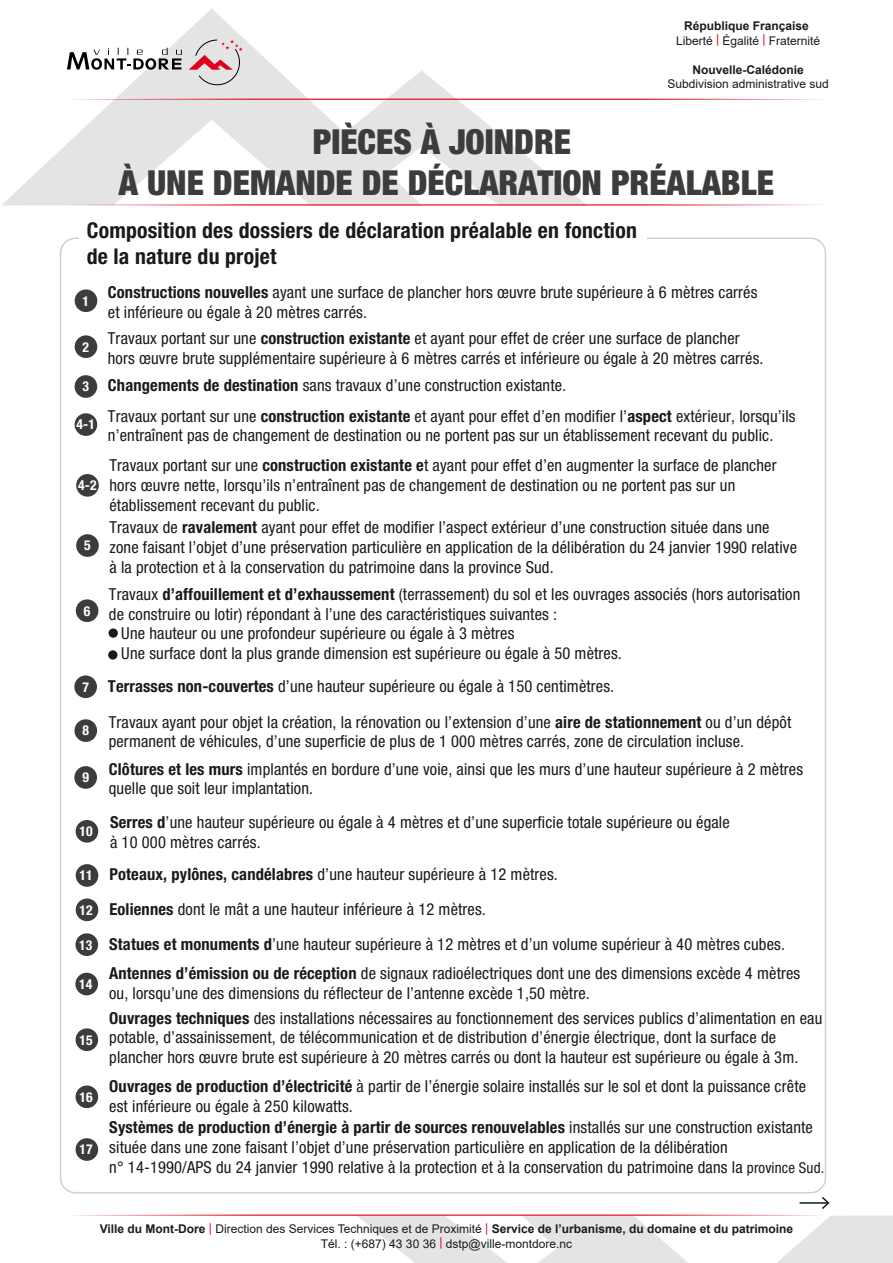
<style>
.page{position:relative;width:893px;height:1263px;background:#fff}
.page>*{position:absolute;margin:0;border:0;box-sizing:border-box;transform-origin:0 0}
.t1{font:900 condensed 34.5px/41.4px "Helvetica Neue LT Std";color:#3c3c3b;text-align:center}
.t2{font:700 condensed 21.75px/26.1px "Helvetica Neue LT Std";letter-spacing:.01em;color:#1a1a1a}
.t3{font:condensed 16.5px/19.8px "Helvetica Neue LT Std";letter-spacing:.01em;color:#1a1a1a}
.t4{font:700 condensed 13.65px "Helvetica Neue LT Std";letter-spacing:.01em;color:#fff}
.t5{font:12px/14.4px "Arial";color:#1a1a1a;text-align:center}
.t6{font:700 12px "Arial";color:#1a1a1a}
.s1{font-weight:700}
.s2{color:#e1001a}
.s3{font-weight:700;font-size:13.65px;color:#fff}
.s4{font-size:15px}
</style>
<div class="page">
<svg style="left:2px;top:9px;width:583px;height:196px"></svg>
<svg style="left:189px;top:39px;width:54px;height:50px;background:#dbc3c6"></svg>
<svg style="left:67px;top:48px;width:115px;height:22px"></svg>
<svg style="left:64px;top:204px;width:758px;height:2px;background:#ee8b96"></svg>
<svg style="left:64px;top:98px;width:758px;height:2px;background:#ec8994"></svg>
<svg style="left:71px;top:1197px;width:822px;height:66px"></svg>
<div style="left:75px;top:289px;width:22px;height:23px;background:#3c3c3b;border-radius:50%"></div>
<div style="left:75px;top:335px;width:22px;height:23px;background:#3c3c3b;border-radius:50%"></div>
<div style="left:75px;top:375px;width:22px;height:23px;background:#3c3c3b;border-radius:50%"></div>
<div style="left:75px;top:413px;width:22px;height:23px;background:#3c3c3b;border-radius:50%"></div>
<div style="left:76px;top:474px;width:23px;height:23px;background:#3c3c3b;border-radius:50%"></div>
<div style="left:76px;top:534px;width:23px;height:23px;background:#3c3c3b;border-radius:50%"></div>
<div style="left:76px;top:599px;width:22px;height:23px;background:#3c3c3b;border-radius:50%"></div>
<div style="left:109px;top:628px;width:9px;height:10px;background:#1a1a1a;border-radius:50%"></div>
<div style="left:108px;top:650px;width:9px;height:10px;background:#1a1a1a;border-radius:50%"></div>
<div style="left:74px;top:675px;width:23px;height:23px;background:#3c3c3b;border-radius:50%"></div>
<div style="left:74px;top:719px;width:23px;height:23px;background:#3c3c3b;border-radius:50%"></div>
<div style="left:74px;top:766px;width:23px;height:23px;background:#3c3c3b;border-radius:50%"></div>
<div style="left:76px;top:820px;width:22px;height:23px;background:#3c3c3b;border-radius:50%"></div>
<div style="left:76px;top:864px;width:22px;height:23px;background:#3c3c3b;border-radius:50%"></div>
<div style="left:76px;top:898px;width:22px;height:23px;background:#3c3c3b;border-radius:50%"></div>
<div style="left:75px;top:933px;width:23px;height:23px;background:#3c3c3b;border-radius:50%"></div>
<div style="left:75px;top:973px;width:23px;height:22px;background:#3c3c3b;border-radius:50%"></div>
<div style="left:76px;top:1028px;width:22px;height:23px;background:#3c3c3b;border-radius:50%"></div>
<div style="left:76px;top:1085px;width:22px;height:23px;background:#3c3c3b;border-radius:50%"></div>
<div style="left:76px;top:1138px;width:22px;height:23px;background:#3c3c3b;border-radius:50%"></div>
<p class="t5" style="left:676px;top:19px;width:146px"><span class="s1">République Française<br></span>Liberté <span class="s2">|</span> Égalité <span class="s2">|</span> Fraternité</p>
<p class="t6" style="left:692px;top:61px;width:113px">Nouvelle-Calédonie</p>
<p class="t5" style="left:667px;top:77px;width:163px">Subdivision administrative sud</p>
<h1 class="t1" style="left:119px;top:120px;width:656px">PIÈCES À JOINDRE<br>À UNE DEMANDE DE DÉCLARATION PRÉALABLE</h1>
<h2 class="t2" style="left:87px;top:217px;width:552px">Composition des dossiers de déclaration préalable en fonction de la nature du projet</h2>
<p class="t4" style="left:83px;top:292px;width:8px">1</p>
<p class="t4" style="left:83px;top:338px;width:8px">2</p>
<p class="t3" style="left:108px;top:282px;width:651px"><span class="s1">Constructions nouvelles</span> ayant une surface de plancher hors œuvre brute supérieure à 6 mètres carrés et inférieure ou égale à 20 mètres carrés.</p>
<p class="t3" style="left:108px;top:328px;width:657px">Travaux portant sur une <span class="s1">construction existante</span> et ayant pour effet de créer une surface de plancher hors œuvre brute supplémentaire supérieure à 6 mètres carrés et inférieure ou égale à 20 mètres carrés.</p>
<p class="t3" style="left:83px;top:375px;width:485px"><span class="s3">3</span> <span class="s1">Changements de destination</span> sans travaux d’une construction existante.</p>
<p class="t4" style="left:76px;top:416px;width:20px">4-1</p>
<p class="t3" style="left:108px;top:406px;width:689px">Travaux portant sur une <span class="s1">construction existante</span> et ayant pour effet d’en modifier l’<span class="s1">aspect</span> extérieur, lorsqu’ils n’entraînent pas de changement de destination ou ne portent pas sur un établissement recevant du public.</p>
<p class="t4" style="left:78px;top:477px;width:20px">4-2</p>
<p class="t4" style="left:84px;top:537px;width:8px">5</p>
<p class="t4" style="left:84px;top:602px;width:8px">6</p>
<p class="t3" style="left:109px;top:455px;width:669px">Travaux portant sur une <span class="s1">construction existante e</span>t ayant pour effet d’en augmenter la surface de plancher hors œuvre nette, lorsqu’ils n’entraînent pas de changement de destination ou ne portent pas sur un établissement recevant du public.</p>
<p class="t3" style="left:109px;top:517px;width:689px">Travaux de <span class="s1">ravalement</span> ayant pour effet de modifier l’aspect extérieur d’une construction située dans une zone faisant l’objet d’une préservation particulière en application de la délibération du 24 janvier 1990 relative à la protection et à la conservation du patrimoine dans la province Sud.</p>
<p class="t3" style="left:109px;top:584px;width:693px">Travaux <span class="s1">d’affouillement et d’exhaussement</span> (terrassement) du sol et les ouvrages associés (hors autorisation</p>
<p class="t3" style="left:109px;top:604px;width:450px">de construire ou lotir) répondant à l’une des caractéristiques suivantes :</p>
<p class="t3" style="left:121px;top:623px;width:395px">Une hauteur ou une profondeur supérieure ou égale à 3 mètres</p>
<p class="t3" style="left:121px;top:643px;width:502px">Une surface dont la plus grande dimension est supérieure ou égale à 50 mètres.</p>
<p class="t3" style="left:109px;top:668px;width:684px;line-height:36px;text-indent:-26px"><span class="s3">7</span> <span class="s1">Terrasses non-couvertes</span> d’une hauteur supérieure ou égale à 150 centimètres.<br>Travaux ayant pour objet la création, la rénovation ou l’extension d’une <span class="s1">aire de stationnement</span> ou d’un dépôt</p>
<p class="t3" style="left:109px;top:731px;width:637px">permanent de véhicules, d’une superficie de plus de 1 000 mètres carrés, zone de circulation incluse.</p>
<p class="t4" style="left:82px;top:722px;width:8px">8</p>
<p class="t4" style="left:82px;top:769px;width:8px">9</p>
<p class="t3" style="left:109px;top:759px;width:696px"><span class="s1">Clôtures et les murs</span> implantés en bordure d’une voie, ainsi que les murs d’une hauteur supérieure à 2 mètres quelle que soit leur implantation.</p>
<p class="t3" style="left:110px;top:812px;width:621px"><span class="s1">Serres d</span>’une hauteur supérieure ou égale à 4 mètres et d’une superficie totale supérieure ou égale à 10 000 mètres carrés.</p>
<p class="t4" style="left:79px;top:823px;width:15px">10</p>
<p class="t3" style="left:79px;top:857px;width:707px;line-height:34.7px"><span class="s3">11</span> <span class="s1">Poteaux, pylônes, candélabres</span> d’une hauteur supérieure à 12 mètres.<br><span class="s3">12</span> <span class="s1">Eoliennes</span> dont le mât a une hauteur inférieure à 12 mètres.<br><span class="s3">13</span> <span class="s1">Statues et monuments d</span>’une hauteur supérieure à 12 mètres et d’un volume supérieur à 40 mètres cubes.</p>
<p class="t3" style="left:109px;top:963px;width:693px"><span class="s1">Antennes d’émission ou de réception</span> de signaux radioélectriques dont une des dimensions excède 4 mètres ou, lorsqu’une des dimensions du réflecteur de l’antenne excède 1,50 mètre.</p>
<p class="t4" style="left:79px;top:976px;width:15px">14</p>
<p class="t4" style="left:79px;top:1031px;width:15px">15</p>
<p class="t4" style="left:79px;top:1088px;width:15px">16</p>
<p class="t4" style="left:79px;top:1141px;width:15px">17</p>
<p class="t3" style="left:109px;top:1008px;width:715px"><span class="s1">Ouvrages techniques</span> des installations nécessaires au fonctionnement des services publics d’alimentation en eau potable, d’assainissement, de télécommunication et de distribution d’énergie électrique, dont la surface de plancher hors œuvre brute est supérieure à 20 mètres carrés ou dont la hauteur est supérieure ou égale à 3m.</p>
<p class="t3" style="left:109px;top:1076px;width:698px"><span class="s1">Ouvrages de production d’électricité</span> à partir de l’énergie solaire installés sur le sol et dont la puissance crête est inférieure ou égale à 250 kilowatts.</p>
<p class="t3" style="left:109px;top:1117px;width:716px"><span class="s1">Systèmes de production d’énergie à partir de sources renouvelables</span> installés sur une construction existante située dans une zone faisant l’objet d’une préservation particulière en application de la délibération<br>n° 14-1990/APS du 24 janvier 1990 relative à la protection et à la conservation du patrimoine dans la <span class="s4">province Sud.</span></p>
<p class="t5" style="left:100px;top:1221px;width:695px"><span class="s1">Ville du Mont-Dore</span> <span class="s2">|</span> Direction des Services Techniques et de Proximité <span class="s2">|</span> <span class="s1">Service de l’urbanisme, du domaine et du patrimoine<br></span>Tél. : (+687) 43 30 36 <span class="s2">|</span> dstp@ville-montdore.nc</p>
</div>
